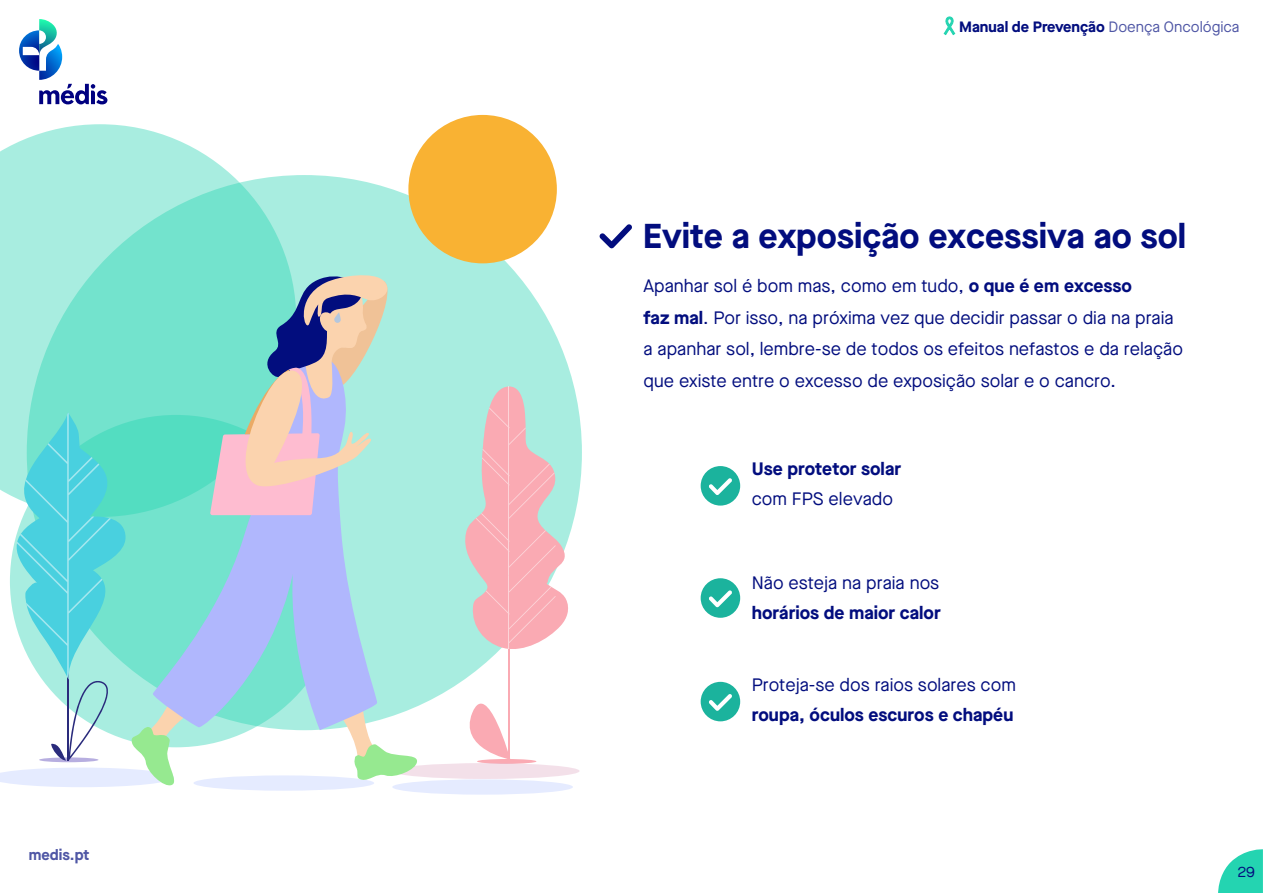
<style>
.page{position:relative;width:1263px;height:893px;background:#fff}
.page>*{position:absolute;margin:0;border:0;box-sizing:border-box;transform-origin:0 0}
.t1{font:700 34.5px "Maison Neue";color:#020d7e}
.t2{font:18px/31.5px "Maison Neue";color:#020d7e}
.t3{font:700 18px "Maison Neue";color:#020d7e}
.t4{font:700 15px "Maison Neue";color:#020d7e}
.t5{font:700 15px "Maison Neue";color:rgb(2 13 126/.7)}
.t6{font:15px "Maison Neue";color:#020d7e}
.s1{font-weight:400;color:rgb(2 13 126/.7)}
.s2{font-weight:700}
</style>
<div class="page">
<svg style="left:1218px;top:849px;width:45px;height:44px"></svg>
<svg style="left:19px;top:19px;width:88px;height:85px"></svg>
<svg style="left:943px;top:16px;width:13px;height:20px"></svg>
<div style="left:27px;top:175px;width:555px;height:555px;background:#a8ede0;border-radius:50%"></div>
<svg style="left:465px;top:386px;width:108px;height:267px"></svg>
<hr style="left:509px;top:649px;width:1px;height:114px;background:#faaab3">
<div style="left:477px;top:759px;width:59px;height:5px;background:#faaab3;border-radius:50%"></div>
<svg style="left:457px;top:676px;width:52px;height:84px"></svg>
<svg style="left:0;top:124px;width:296px;height:288px;background:#99eada"></svg>
<div style="left:392px;top:779px;width:181px;height:16px;background:#e5ebff;border-radius:50%"></div>
<div style="left:193px;top:775px;width:181px;height:16px;background:#e5ebff;border-radius:50%"></div>
<div style="left:392px;top:763px;width:188px;height:16px;background:#f3e0e9;border-radius:50%"></div>
<div style="left:408px;top:115px;width:149px;height:148px;background:#f9b233;border-radius:50%"></div>
<svg style="left:331px;top:706px;width:87px;height:75px"></svg>
<svg style="left:0;top:412px;width:194px;height:375px"></svg>
<svg style="left:153px;top:358px;width:225px;height:372px;background:#93d0e3"></svg>
<svg style="left:210px;top:270px;width:178px;height:245px"></svg>
<svg style="left:599px;top:224px;width:33px;height:25px"></svg>
<svg style="left:701px;top:578px;width:39px;height:40px"></svg>
<svg style="left:701px;top:466px;width:39px;height:40px"></svg>
<svg style="left:701px;top:682px;width:39px;height:39px"></svg>
<p class="t5" style="left:29px;top:844px;width:62px">medis.pt</p>
<p class="t4" style="left:959px;top:16px;width:282px">Manual de Prevenção <span class="s1">Doença Oncológica</span></p>
<h1 class="t1" style="left:643px;top:211px;width:545px">Evite a exposição excessiva ao sol</h1>
<p class="t2" style="left:643px;top:270px;width:541px">Apanhar sol é bom mas, como em tudo, <span class="s2">o que é em excesso<br>faz mal</span>. Por isso, na próxima vez que decidir passar o dia na praia a apanhar sol, lembre-se de todos os efeitos nefastos e da relação que existe entre o excesso de exposição solar e o cancro.</p>
<p class="t3" style="left:752px;top:456px;width:151px">Use protetor solar</p>
<p class="t2" style="left:752px;top:483px;width:143px">com FPS elevado</p>
<p class="t2" style="left:752px;top:567px;width:189px">Não esteja na praia nos</p>
<p class="t3" style="left:752px;top:600px;width:191px">horários de maior calor</p>
<p class="t2" style="left:752px;top:669px;width:266px">Proteja-se dos raios solares com</p>
<p class="t3" style="left:752px;top:702px;width:263px">roupa, óculos escuros e chapéu</p>
<p class="t6" style="left:1237px;top:862px;width:19px">29</p>
</div>
